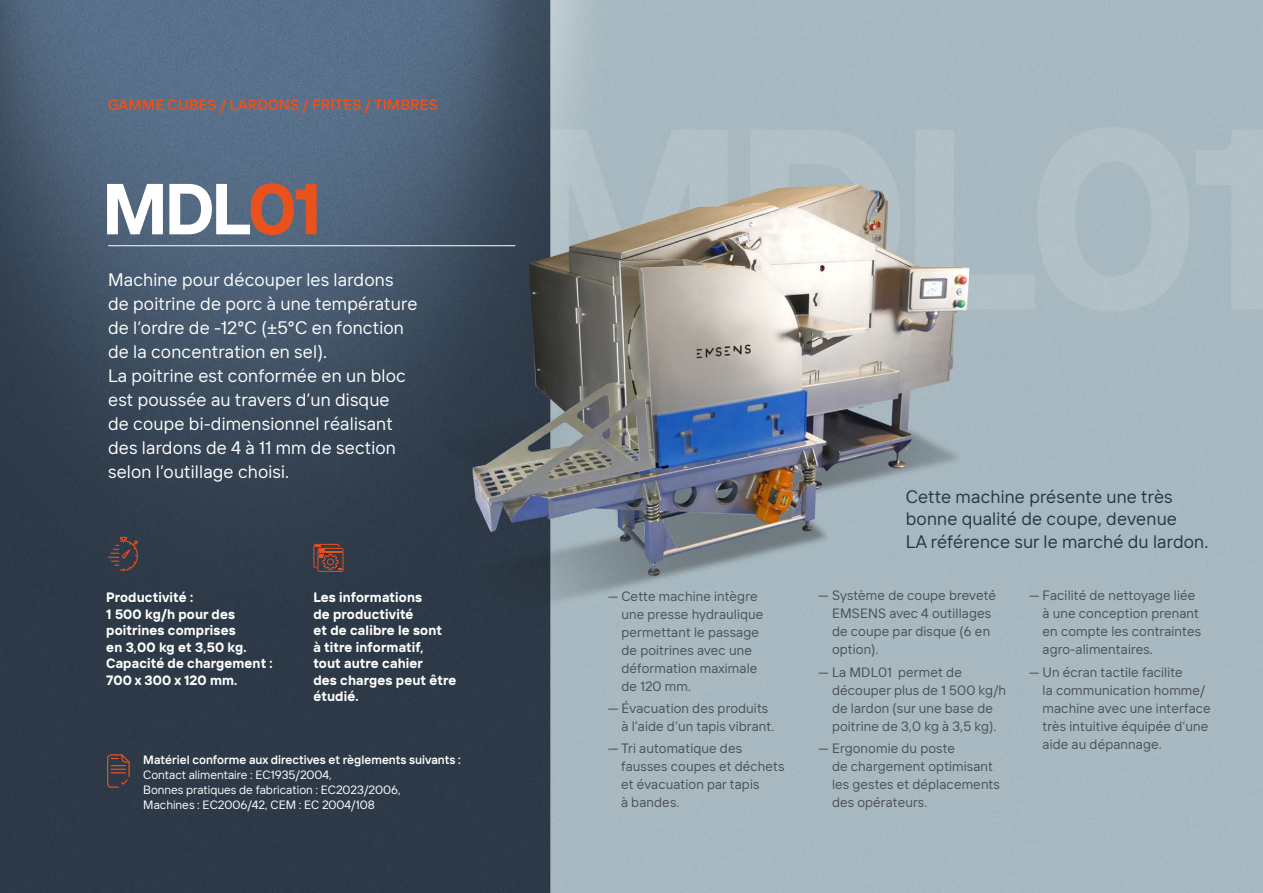
<style>
.page{position:relative;width:1263px;height:893px;background:#fff}
.page>*{position:absolute;margin:0;border:0;box-sizing:border-box;transform-origin:0 0}
.t1{font:700 72px "TT Interfaces";letter-spacing:-.05em;color:#fff}
.t2{font:18px/24px "TT Interfaces";letter-spacing:.01em;color:#fff}
.t3{font:18px/22.5px "TT Interfaces";letter-spacing:.01em;color:#243646}
.t4{font:600 15px "TT Interfaces";color:#e9511d}
.t5{font:13.5px/18px "TT Interfaces";letter-spacing:.01em;color:#4a4f54}
.t6{font:700 13.5px/16.5px "TT Interfaces";letter-spacing:.01em;color:#fff}
.t7{font:12px/15px "TT Interfaces";color:#fff}
.t8{font:600 12px "TT Interfaces";color:#fff}
.s1{color:#e9511d}
</style>
<div class="page">
<img style="left:0;top:0;width:1263px;height:893px">
<svg style="left:108px;top:537px;width:30px;height:34px"></svg>
<svg style="left:313px;top:544px;width:30px;height:28px"></svg>
<svg style="left:107px;top:754px;width:23px;height:34px"></svg>
<hr style="left:108px;top:245px;width:407px;height:1px;background:#fff">
<p class="t4" style="left:108px;top:94px;width:332px">GAMME CUBES / LARDONS / FRITES / TIMBRES</p>
<h1 class="t1" style="left:102px;top:162px;width:221px">MDL<span class="s1">01</span></h1>
<p class="t2" style="left:108px;top:268px;width:311px">Machine pour découper les lardons de poitrine de porc à une température de l’ordre de -12°C (±5°C en fonction de la concentration en sel).<br>La poitrine est conformée en un bloc est poussée au travers d’un disque<br>de coupe bi-dimensionnel réalisant des lardons de 4 à 11 mm de section selon l’outillage choisi.</p>
<p class="t6" style="left:106px;top:589px;width:168px">Productivité :<br>1 500 kg/h pour des poitrines comprises<br>en 3,00 kg et 3,50 kg.<br>Capacité de chargement :<br>700 x 300 x 120 mm.</p>
<p class="t6" style="left:313px;top:589px;width:144px">Les informations<br>de productivité<br>et de calibre le sont<br>à titre informatif,<br>tout autre cahier<br>des charges peut être étudié.</p>
<p class="t5" style="left:621px;top:586px;width:143px;text-indent:-13px">— Cette machine intègre une presse hydraulique permettant le passage de poitrines avec une déformation maximale de 120 mm.</p>
<p class="t5" style="left:621px;top:699px;width:154px;text-indent:-13px">— Évacuation des produits à l’aide d’un tapis vibrant.</p>
<p class="t5" style="left:621px;top:739px;width:165px;text-indent:-13px">— Tri automatique des fausses coupes et déchets et évacuation par tapis<br>à bandes.</p>
<p class="t8" style="left:143px;top:752px;width:319px">Matériel conforme aux directives et règlements suivants :</p>
<p class="t7" style="left:143px;top:767px;width:259px">Contact alimentaire : EC1935/2004,<br>Bonnes pratiques de fabrication : EC2023/2006,<br>Machines : EC2006/42, CEM : EC 2004/108</p>
<h2 class="t3" style="left:906px;top:485px;width:304px">Cette machine présente une très bonne qualité de coupe, devenue<br>LA référence sur le marché du lardon.</h2>
<p class="t5" style="left:832px;top:586px;width:166px;text-indent:-13px">— Système de coupe breveté<br>EMSENS avec 4 outillages de coupe par disque (6 en option).</p>
<p class="t5" style="left:832px;top:663px;width:175px;text-indent:-13px">— La MDL01 permet de découper plus de 1 500 kg/h de lardon (sur une base de poitrine de 3,0 kg à 3,5 kg).</p>
<p class="t5" style="left:832px;top:739px;width:169px;text-indent:-13px">— Ergonomie du poste<br>de chargement optimisant les gestes et déplacements des opérateurs.</p>
<p class="t5" style="left:1042px;top:586px;width:160px;text-indent:-13px">— Facilité de nettoyage liée à une conception prenant en compte les contraintes agro-alimentaires.</p>
<p class="t5" style="left:1042px;top:663px;width:170px;text-indent:-13px">— Un écran tactile facilite<br>la communication homme/ machine avec une interface très intuitive équipée d’une aide au dépannage.</p>
</div>
